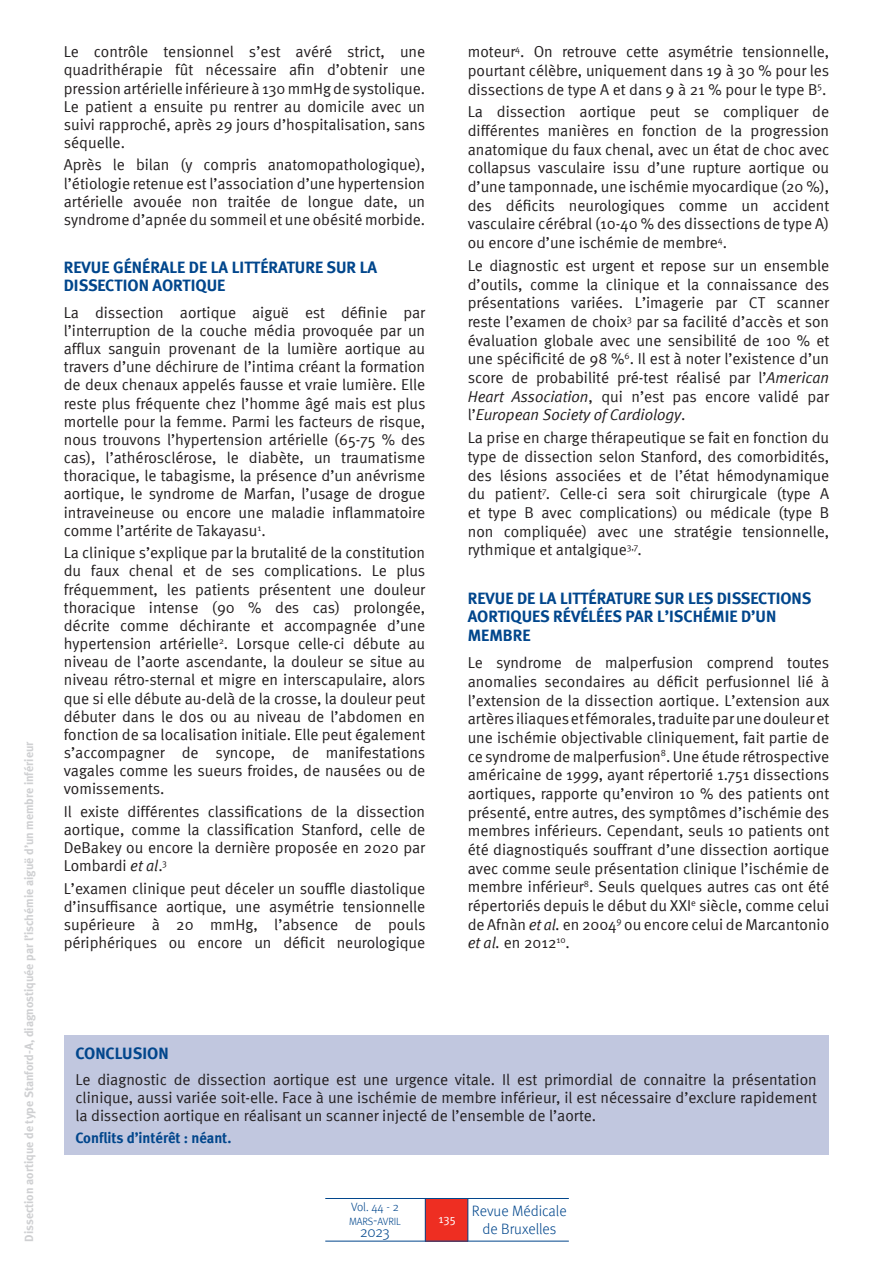
<style>
.page{position:relative;width:893px;height:1263px;background:#fff}
.page>*{position:absolute;margin:0;border:0;box-sizing:border-box;transform-origin:0 0}
.Titre_1{font:700 16.5px/18.6px "Meta";color:#01468c}
.Texte_Article{font:15.75px/18.1px "Meta Normal";color:#231f20;text-align:justify}
.t1{font:300 15px/18px "Meta";color:#01468c;text-align:center}
.Conflit_d_intérêt{font:700 15px "Meta";color:#01468c}
.t2{font:300 15px "Meta";color:#01468c}
.t3{font:700 12px "Meta";color:#cfd0d2}
.t4{font:300 12px "Meta";color:#01468c}
.t5{font:12px "Meta Normal";color:#fff}
.t6{font:300 10.5px "Meta";letter-spacing:-.015em;color:#01468c}
.s1{font-style:italic}
.s2{font-style:inherit}
.s3{font-size:15px}
</style>
<div class="page">
<div style="left:426px;top:1198px;width:42px;height:43px;background:#ee2e22"></div>
<hr style="left:325px;top:1241px;width:244px;height:1px;background:#01468c">
<hr style="left:467px;top:1198px;width:1px;height:43px;background:#01468c">
<hr style="left:425px;top:1198px;width:1px;height:43px;background:#01468c">
<hr style="left:325px;top:1198px;width:244px;height:1px;background:#01468c">
<div style="left:64px;top:1035px;width:764px;height:119px;background:#c1c7df"></div>
<p class="t3" style="left:22px;top:1241px;width:501px;rotate:-90deg">Dissection aortique de type Stanford-A, diagnostiquée par l’ischémie aiguë d’un membre inférieur</p>
<p class="Texte_Article" style="left:64px;top:42px;width:363px">Le contrôle tensionnel s’est avéré strict, une quadrithérapie fût nécessaire afin d’obtenir une pression artérielle inférieure à 130 mmHg de systolique.<br>Le patient a ensuite pu rentrer au domicile avec un suivi rapproché, après 29 jours d’hospitalisation, sans séquelle.</p>
<p class="Texte_Article" style="left:64px;top:156px;width:363px">Après le bilan (y compris anatomopathologique), l’étiologie retenue est l’association d’une hypertension artérielle avouée non traitée de longue date, un syndrome d’apnée du sommeil et une obésité morbide.</p>
<p class="Titre_1" style="left:64px;top:258px;width:315px;line-height:18.1px">REVUE GÉNÉRALE DE LA LITTÉRATURE SUR LA<br>DISSECTION AORTIQUE</p>
<p class="Texte_Article" style="left:64px;top:303px;width:363px">La dissection aortique aiguë est définie par l’interruption de la couche média provoquée par un afflux sanguin provenant de la lumière aortique au travers d’une déchirure de l’intima créant la formation de deux chenaux appelés fausse et vraie lumière. Elle reste plus fréquente chez l’homme âgé mais est plus mortelle pour la femme. Parmi les facteurs de risque, nous trouvons l’hypertension artérielle (65-75 % des cas), l’athérosclérose, le diabète, un traumatisme thoracique, le tabagisme, la présence d’un anévrisme aortique, le syndrome de Marfan, l’usage de drogue intraveineuse ou encore une maladie inflammatoire comme l’artérite de Takayasu<sup>1</sup>.</p>
<p class="Texte_Article" style="left:64px;top:543px;width:363px">La clinique s’explique par la brutalité de la constitution du faux chenal et de ses complications. Le plus fréquemment, les patients présentent une douleur thoracique intense (90 % des cas) prolongée, décrite comme déchirante et accompagnée d’une hypertension artérielle<sup>2</sup>. Lorsque celle-ci débute au niveau de l’aorte ascendante, la douleur se situe au niveau rétro-sternal et migre en interscapulaire, alors que si elle débute au-delà de la crosse, la douleur peut débuter dans le dos ou au niveau de l’abdomen en fonction de sa localisation initiale. Elle peut également s’accompagner de syncope, de manifestations vagales comme les sueurs froides, de nausées ou de vomissements.</p>
<p class="Texte_Article" style="left:64px;top:802px;width:363px">Il existe différentes classifications de la dissection aortique, comme la classification Stanford, celle de DeBakey ou encore la dernière proposée en 2020 par Lombardi <span class="s1">et al</span>.<sup>3</sup></p>
<p class="Texte_Article" style="left:64px;top:879px;width:363px">L’examen clinique peut déceler un souffle diastolique d’insuffisance aortique, une asymétrie tensionnelle supérieure à</p>
<p class="Texte_Article" style="left:64px;top:915px;width:363px;text-align:right">20 mmHg, l’absence de pouls<br>périphériques ou encore un déficit neurologique</p>
<p class="Texte_Article" style="left:468px;top:42px;width:363px;line-height:18.6px">moteur<sup>4</sup>. On retrouve cette asymétrie tensionnelle, pourtant célèbre, uniquement dans 19 à 30 % pour les dissections de type A et dans 9 à 21 % pour le type B<sup>5</sup>.</p>
<p class="Texte_Article" style="left:468px;top:103px;width:363px;line-height:18.6px">La dissection aortique peut se compliquer de différentes manières en fonction de la progression anatomique du faux chenal, avec un état de choc avec collapsus vasculaire issu d’une rupture aortique ou d’une tamponnade, une ischémie myocardique (20 %), des déficits neurologiques comme un accident vasculaire cérébral (10-40 % des dissections de type A) ou encore d’une ischémie de membre<sup>4</sup>.</p>
<p class="Texte_Article" style="left:468px;top:256px;width:363px;line-height:18.6px">Le diagnostic est urgent et repose sur un ensemble d’outils, comme la clinique et la connaissance des présentations variées. L’imagerie par CT scanner reste l’examen de choix<sup>3</sup> par sa facilité d’accès et son évaluation globale avec une sensibilité de 100 % et une spécificité de 98 %<sup>6</sup>. Il est à noter l’existence d’un score de probabilité pré-test réalisé par l’<span class="s1">American Heart Association</span>, qui n’est pas encore validé par l’<span class="s1">European Society of Cardiology</span>.</p>
<p class="Texte_Article" style="left:468px;top:428px;width:363px;line-height:18.6px">La prise en charge thérapeutique se fait en fonction du type de dissection selon Stanford, des comorbidités, des lésions associées et de l’état hémodynamique du patient<sup>7</sup>. Celle-ci sera soit chirurgicale (type A et type B avec complications) ou médicale (type B non compliquée) avec une stratégie tensionnelle, rythmique et antalgique<sup>3,7</sup>.</p>
<p class="Titre_1" style="left:468px;top:588px;width:345px">REVUE DE LA LITTÉRATURE SUR LES DISSECTIONS<br>AORTIQUES RÉVÉLÉES PAR L’ISCHÉMIE D’UN<br>MEMBRE</p>
<p class="Texte_Article" style="left:468px;top:653px;width:363px;line-height:18.6px;text-align:left">Le syndrome de malperfusion comprend toutes anomalies secondaires au déficit perfusionnel lié à l’extension de la dissection aortique. L’extension aux artères iliaques et fémorales, traduite par une douleur et une ischémie objectivable cliniquement, fait partie de ce syndrome de malperfusion<sup>8</sup>. Une étude rétrospective américaine de 1999, ayant répertorié 1.751 dissections aortiques, rapporte qu’environ 10 % des patients ont présenté, entre autres, des symptômes d’ischémie des membres inférieurs. Cependant, seuls 10 patients ont été diagnostiqués souffrant d’une dissection aortique avec comme seule présentation clinique l’ischémie de membre inférieur<sup>8</sup>. Seuls quelques autres cas ont été répertoriés depuis le début du XXI<sup>e</sup> siècle, comme celui de Afnàn <span class="s1">et al.</span> en 2004<sup>9</sup> ou encore celui de Marcantonio <span class="s1">et al.</span> en 2012<sup>10</sup>.</p>
<p class="Titre_1" style="left:75px;top:1043px;width:95px">CONCLUSION</p>
<p class="Texte_Article" style="left:75px;top:1070px;width:743px">Le diagnostic de dissection aortique est une urgence vitale. Il est primordial de connaitre la présentation clinique, aussi variée soit-elle. Face à une ischémie de membre inférieur, il est nécessaire d’exclure rapidement la dissection aortique en réalisant un scanner injecté de l’ensemble de l’aorte.</p>
<p class="Conflit_d_intérêt" style="left:75px;top:1129px;width:157px">Conflits d’intérêt : néant.</p>
<p class="t4" style="left:351px;top:1200px;width:49px">Vol. 44 - 2</p>
<p class="t1" style="left:472px;top:1201px;width:96px"><span class="s2">R</span>evue Médicale de Bruxelles</p>
<p class="t5" style="left:439px;top:1211px;width:18px">135</p>
<p class="t6" style="left:349px;top:1215px;width:53px">MARS<span class="s3">-</span>AVRIL</p>
<p class="t2" style="left:360px;top:1223px;width:31px">2023</p>
</div>
